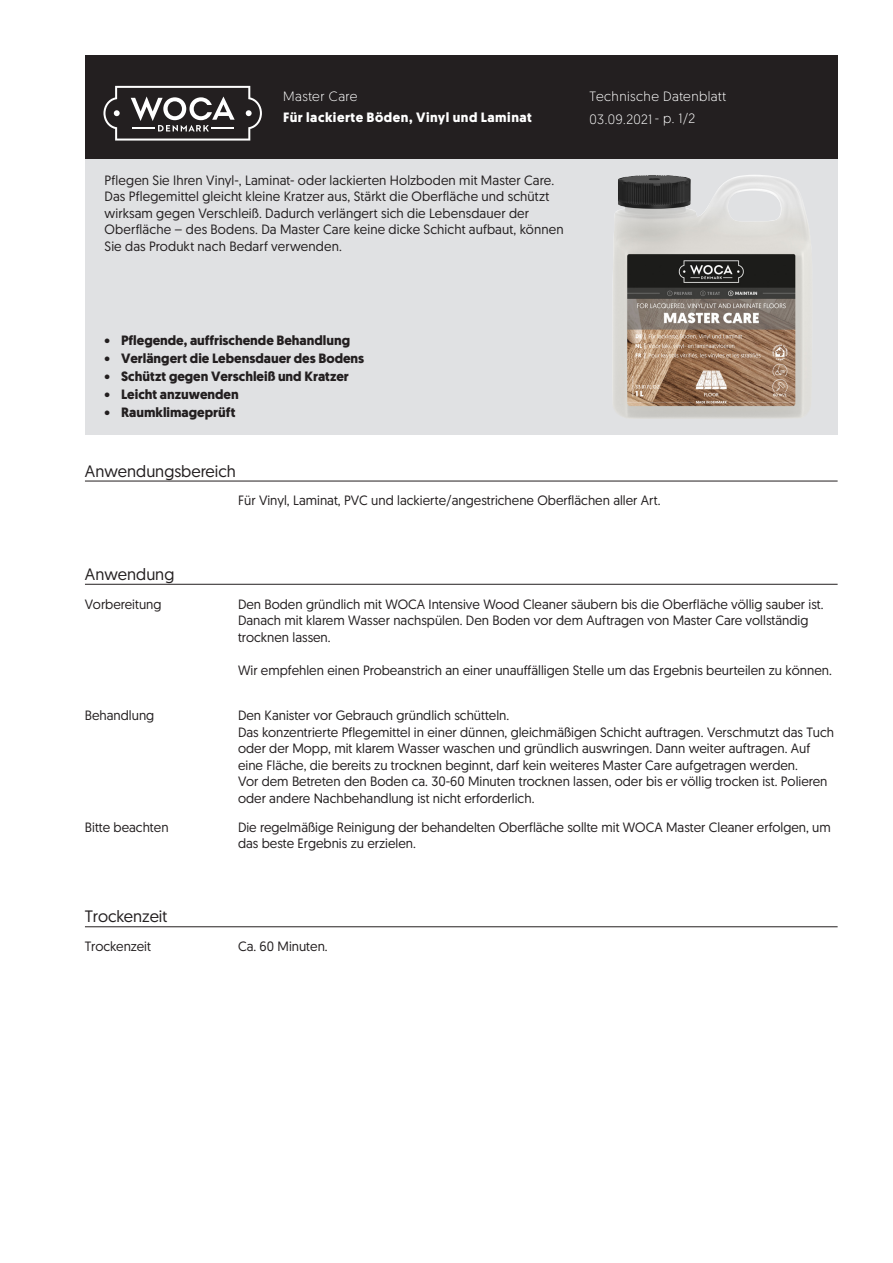
<style>
.page{position:relative;width:893px;height:1263px;background:#fff}
.page>*{position:absolute;margin:0;border:0;box-sizing:border-box;transform-origin:0 0}
.skyBodyHdn{font:16.5px "Geomanist";color:#231f20}
.skyBodyTxt{font:13.5px/16.5px "Geomanist";color:#231f20}
.skyRegularTxtBodytex{font:13.5px/16.5px "Geomanist";letter-spacing:.01em;color:#231f20}
.skyBulletBodytext{font:700 13.5px "Geomanist";color:#231f20}
.skyBodyCap{font:13.5px "Geomanist";color:#231f20}
.skyWhiteHdnBodytext{font:300 13.5px "Geomanist";letter-spacing:.03em;color:#fff}
.skyWhiteBoldHdnBodyt{font:700 13.5px "Geomanist";letter-spacing:.04em;color:#fff}
</style>
<div class="page">
<div style="left:85px;top:159px;width:753px;height:276px;background:#e0e1e3"></div>
<div style="left:85px;top:55px;width:753px;height:104px;background:#231f20"></div>
<hr style="left:85px;top:481px;width:753px;height:1px;background:#231f20">
<hr style="left:85px;top:584px;width:753px;height:1px;background:#231f20">
<hr style="left:85px;top:926px;width:753px;height:1px;background:#231f20">
<img style="left:613px;top:175px;width:194px;height:244px">
<svg style="left:103px;top:86px;width:159px;height:55px"></svg>
<p class="skyWhiteHdnBodytext" style="left:283px;top:87px;width:76px">Master Care</p>
<p class="skyWhiteBoldHdnBodyt" style="left:283px;top:108px;width:250px">Für lackierte Böden, Vinyl und Laminat</p>
<p class="skyRegularTxtBodytex" style="left:105px;top:171px;width:461px">Pflegen Sie Ihren Vinyl-, Laminat- oder lackierten Holzboden mit Master Care.<br>Das Pflegemittel gleicht kleine Kratzer aus, Stärkt die Oberfläche und schützt wirksam gegen Verschleiß. Dadurch verlängert sich die Lebensdauer der Oberfläche – des Bodens. Da Master Care keine dicke Schicht aufbaut, können Sie das Produkt nach Bedarf verwenden.</p>
<p class="skyWhiteHdnBodytext" style="left:590px;top:87px;width:138px">Technische Datenblatt</p>
<p class="skyWhiteHdnBodytext" style="left:590px;top:110px;width:107px">03.09.2021 - p. 1/2</p>
<p class="skyBulletBodytext" style="left:105px;top:332px;width:247px">• Pflegende, auffrischende Behandlung</p>
<p class="skyBulletBodytext" style="left:105px;top:350px;width:261px">• Verlängert die Lebensdauer des Bodens</p>
<p class="skyBulletBodytext" style="left:105px;top:368px;width:246px">• Schützt gegen Verschleiß und Kratzer</p>
<p class="skyBulletBodytext" style="left:105px;top:386px;width:136px">• Leicht anzuwenden</p>
<p class="skyBulletBodytext" style="left:105px;top:404px;width:132px">• Raumklimageprüft</p>
<p class="skyBodyHdn" style="left:85px;top:460px;width:153px">Anwendungsbereich</p>
<p class="skyBodyTxt" style="left:238px;top:492px;width:424px">Für Vinyl, Laminat, PVC und lackierte/angestrichene Oberflächen aller Art.</p>
<p class="skyBodyHdn" style="left:85px;top:563px;width:91px">Anwendung</p>
<p class="skyBodyCap" style="left:85px;top:595px;width:78px">Vorbereitung</p>
<p class="skyBodyTxt" style="left:238px;top:595px;width:587px">Den Boden gründlich mit WOCA Intensive Wood Cleaner säubern bis die Oberfläche völlig sauber ist.<br>Danach mit klarem Wasser nachspülen. Den Boden vor dem Auftragen von Master Care vollständig trocknen lassen.</p>
<p class="skyBodyTxt" style="left:238px;top:661px;width:595px">Wir empfehlen einen Probeanstrich an einer unauffälligen Stelle um das Ergebnis beurteilen zu können.</p>
<p class="skyBodyCap" style="left:85px;top:707px;width:71px">Behandlung</p>
<p class="skyBodyTxt" style="left:238px;top:707px;width:273px">Den Kanister vor Gebrauch gründlich schütteln.</p>
<p class="skyBodyTxt" style="left:238px;top:723px;width:597px">Das konzentrierte Pflegemittel in einer dünnen, gleichmäßigen Schicht auftragen. Verschmutzt das Tuch oder der Mopp, mit klarem Wasser waschen und gründlich auswringen. Dann weiter auftragen. Auf eine Fläche, die bereits zu trocknen beginnt, darf kein weiteres Master Care aufgetragen werden.</p>
<p class="skyBodyTxt" style="left:238px;top:773px;width:591px">Vor dem Betreten den Boden ca. 30-60 Minuten trocknen lassen, oder bis er völlig trocken ist. Polieren oder andere Nachbehandlung ist nicht erforderlich.</p>
<p class="skyBodyCap" style="left:85px;top:818px;width:85px">Bitte beachten</p>
<p class="skyBodyTxt" style="left:238px;top:818px;width:594px">Die regelmäßige Reinigung der behandelten Oberfläche sollte mit WOCA Master Cleaner erfolgen, um das beste Ergebnis zu erzielen.</p>
<p class="skyBodyHdn" style="left:85px;top:906px;width:84px">Trockenzeit</p>
<p class="skyBodyCap" style="left:85px;top:938px;width:68px">Trockenzeit</p>
<p class="skyBodyTxt" style="left:238px;top:938px;width:91px">Ca. 60 Minuten.</p>
</div>
